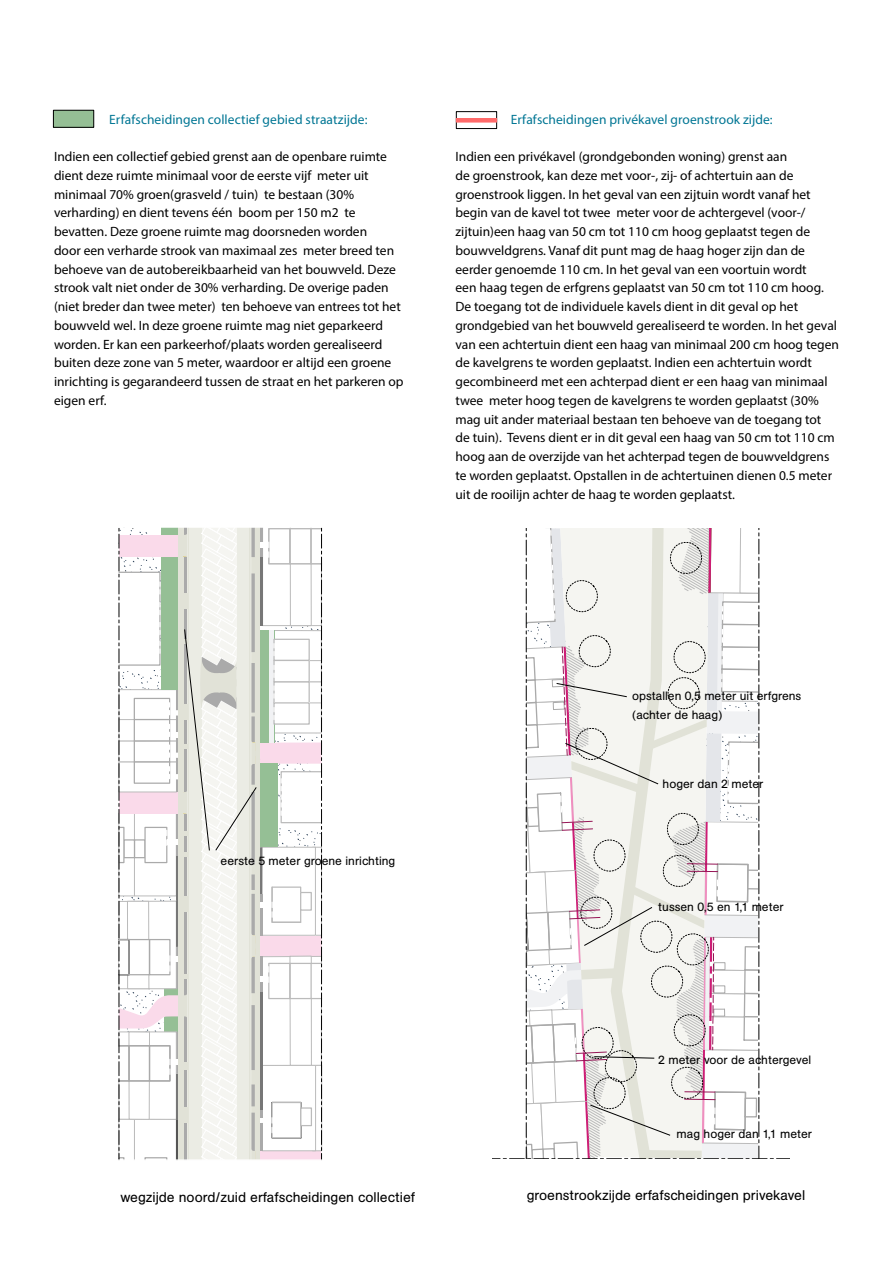
<style>
.page{position:relative;width:893px;height:1263px;background:#fff}
.page>*{position:absolute;margin:0;border:0;box-sizing:border-box;transform-origin:0 0}
.t1{font:13.8px "SG Next BSK";color:#000}
.t2{font:13.5px/18.8px "Myriad Pro";color:#000}
.t3{font:13.5px "Myriad Pro";letter-spacing:.005em;color:#007694}
.t4{font:12px/18.8px "SG Next BSK";color:#000}
</style>
<div class="page">
<svg style="left:118px;top:527px;width:204px;height:633px"></svg>
<svg style="left:492px;top:528px;width:298px;height:631px"></svg>
<div style="left:53px;top:110px;width:41px;height:17px;background:#95bf95"></div>
<div style="left:53px;top:110px;width:41px;height:17px;border:1px solid #000"></div>
<svg style="left:456px;top:111px;width:41px;height:18px"></svg>
<div style="left:456px;top:119px;width:41px;height:3px;border:1px solid #ff6a6a"></div>
<p class="t3" style="left:109px;top:111px;width:260px">Erfafscheidingen collectief gebied straatzijde:</p>
<p class="t2" style="left:54px;top:147px;width:351px">Indien een collectief gebied grenst aan de openbare ruimte dient deze ruimte minimaal voor de eerste vijf meter uit minimaal 70% groen(grasveld / tuin) te bestaan (30% verharding) en dient tevens één boom per 150 m2 te bevatten. Deze groene ruimte mag doorsneden worden<br>door een verharde strook van maximaal zes meter breed ten behoeve van de autobereikbaarheid van het bouwveld. Deze strook valt niet onder de 30% verharding. De overige paden (niet breder dan twee meter) ten behoeve van entrees tot het bouwveld wel. In deze groene ruimte mag niet geparkeerd worden. Er kan een parkeerhof/plaats worden gerealiseerd buiten deze zone van 5 meter, waardoor er altijd een groene inrichting is gegarandeerd tussen de straat en het parkeren op eigen erf.</p>
<p class="t3" style="left:511px;top:111px;width:263px">Erfafscheidingen privékavel groenstrook zijde:</p>
<p class="t2" style="left:455px;top:147px;width:385px">Indien een privékavel (grondgebonden woning) grenst aan<br>de groenstrook, kan deze met voor-, zij- of achtertuin aan de groenstrook liggen. In het geval van een zijtuin wordt vanaf het begin van de kavel tot twee meter voor de achtergevel (voor-/ zijtuin)een haag van 50 cm tot 110 cm hoog geplaatst tegen de bouwveldgrens. Vanaf dit punt mag de haag hoger zijn dan de eerder genoemde 110 cm. In het geval van een voortuin wordt<br>een haag tegen de erfgrens geplaatst van 50 cm tot 110 cm hoog.<br>De toegang tot de individuele kavels dient in dit geval op het grondgebied van het bouwveld gerealiseerd te worden. In het geval van een achtertuin dient een haag van minimaal 200 cm hoog tegen de kavelgrens te worden geplaatst. Indien een achtertuin wordt gecombineerd met een achterpad dient er een haag van minimaal twee meter hoog tegen de kavelgrens te worden geplaatst (30% mag uit ander materiaal bestaan ten behoeve van de toegang tot de tuin). Tevens dient er in dit geval een haag van 50 cm tot 110 cm hoog aan de overzijde van het achterpad tegen de bouwveldgrens te worden geplaatst. Opstallen in de achtertuinen dienen 0.5 meter uit de rooilijn achter de haag te worden geplaatst.</p>
<p class="t4" style="left:221px;top:851px;width:176px">eerste 5 meter groene inrichting</p>
<p class="t1" style="left:120px;top:1189px;width:296px">wegzijde noord/zuid erfafscheidingen collectief</p>
<p class="t4" style="left:632px;top:687px;width:171px">opstallen 0,5 meter uit erfgrens (achter de haag)</p>
<p class="t4" style="left:663px;top:775px;width:102px">hoger dan 2 meter</p>
<p class="t4" style="left:658px;top:898px;width:127px">tussen 0,5 en 1,1 meter</p>
<p class="t4" style="left:658px;top:1051px;width:154px">2 meter voor de achtergevel</p>
<p class="t4" style="left:677px;top:1124px;width:137px">mag hoger dan 1,1 meter</p>
<p class="t1" style="left:527px;top:1187px;width:280px">groenstrookzijde erfafscheidingen privekavel</p>
</div>
